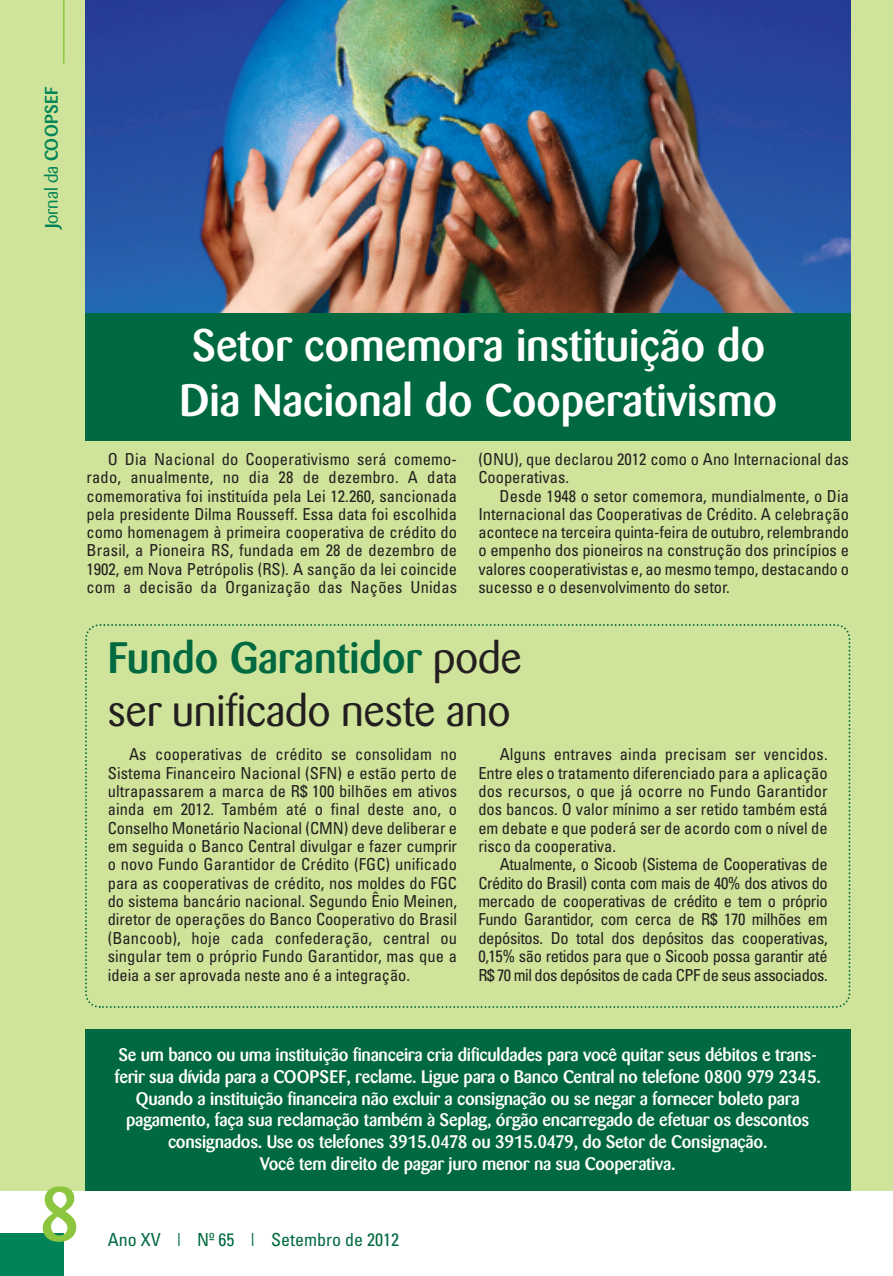
<style>
.page{position:relative;width:893px;height:1276px;background:#fff}
.page>*{position:absolute;margin:0;border:0;box-sizing:border-box;transform-origin:0 0}
.t1{font:500 75px "Barmeno";color:#8bc63e}
.t2{font:500 45px/54px "Barmeno";color:#fff}
.t3{font:43.5px/52.2px "Barmeno";color:#231f20}
.t4{font:500 18px/21.6px "Barmeno";letter-spacing:-.015em;color:#fff;text-align:center}
.t5{font:condensed 18px "Univers";color:#00693f}
.t6{font:500 18px "Barmeno";letter-spacing:.02em;color:#008457}
.t7{font:condensed 16.5px/18.3px "Univers";letter-spacing:-.005em;color:#231f20;text-align:justify}
.s1{font-weight:400}
.s2{font-weight:500;color:#00693f}
</style>
<div class="page">
<div style="left:0;top:0;width:893px;height:1190px;background:#d0e39a"></div>
<svg style="left:85px;top:624px;width:766px;height:384px"></svg>
<img style="left:85px;top:0;width:765px;height:313px">
<div style="left:0;top:1233px;width:64px;height:42px;background:#008457"></div>
<hr style="left:63px;top:0;width:2px;height:64px;background:#8bc63e">
<div style="left:85px;top:1029px;width:765px;height:161px;background:#00693f"></div>
<div style="left:85px;top:313px;width:765px;height:127px;background:#00693f"></div>
<p class="t6" style="left:44px;top:228px;width:143px;rotate:-90deg">J<span class="s1">ornal da</span> COOPSEF</p>
<h2 class="t2" style="left:180px;top:322px;width:599px">Setor comemora instituição do<br>Dia Nacional do Cooperativismo</h2>
<p class="t7" style="left:87px;top:451px;width:372px;text-indent:21px">O Dia Nacional do Cooperativismo será comemo&shy;rado, anualmente, no dia 28 de dezembro. A data comemorativa foi instituída pela Lei 12.260, sancionada pela presidente Dilma Rousseff. Essa data foi escolhida como homenagem à primeira cooperativa de crédito do Brasil, a Pioneira RS, fundada em 28 de dezembro de 1902, em Nova Petrópolis (RS). A sanção da lei coincide com a decisão da Organização das Nações Unidas</p>
<p class="t7" style="left:478px;top:451px;width:372px">(ONU), que declarou 2012 como o Ano Internacional das<br>Cooperativas.</p>
<p class="t7" style="left:478px;top:488px;width:372px;text-indent:21px">Desde 1948 o setor comemora, mundialmente, o Dia Internacional das Cooperativas de Crédito. A celebração acontece na terceira quinta-feira de outubro, relembrando o empenho dos pioneiros na construção dos princípios e valores cooperativistas e, ao mesmo tempo, destacando o sucesso e o desenvolvimento do setor.</p>
<h3 class="t3" style="left:108px;top:635px;width:415px"><span class="s2">Fundo Garantidor</span> pode ser unificado neste ano</h3>
<p class="t7" style="left:108px;top:746px;width:351px;text-indent:21px">As cooperativas de crédito se consolidam no Sistema Financeiro Nacional (SFN) e estão perto de ultrapassarem a marca de R$ 100 bilhões em ativos ainda em 2012. Também até o final deste ano, o Conselho Monetário Nacional (CMN) deve deliberar e em seguida o Banco Central divulgar e fazer cumprir o novo Fundo Garantidor de Crédito (FGC) unificado para as cooperativas de crédito, nos moldes do FGC do sistema bancário nacional. Segundo Ênio Meinen, diretor de operações do Banco Cooperativo do Brasil (Bancoob), hoje cada confederação, central ou singular tem o próprio Fundo Garantidor, mas que a ideia a ser aprovada neste ano é a integração.</p>
<p class="t7" style="left:478px;top:746px;width:351px;text-indent:21px">Alguns entraves ainda precisam ser vencidos.<br>Entre eles o tratamento diferenciado para a aplicação dos recursos, o que já ocorre no Fundo Garantidor dos bancos. O valor mínimo a ser retido também está em debate e que poderá ser de acordo com o nível de risco da cooperativa.</p>
<p class="t7" style="left:478px;top:856px;width:351px;text-indent:21px">Atualmente, o Sicoob (Sistema de Cooperativas de Crédito do Brasil) conta com mais de 40% dos ativos do mercado de cooperativas de crédito e tem o próprio Fundo Garantidor, com cerca de R$ 170 milhões em depósitos. Do total dos depósitos das cooperativas, 0,15% são retidos para que o Sicoob possa garantir até R$ 70 mil dos depósitos de cada CPF de seus associados.</p>
<h1 class="t1" style="left:39px;top:1183px;width:42px">8</h1>
<p class="t4" style="left:114px;top:1046px;width:708px">Se um banco ou uma instituição financeira cria dificuldades para você quitar seus débitos e trans&shy;ferir sua dívida para a COOPSEF, reclame. Ligue para o Banco Central no telefone 0800 979 2345.<br>Quando a instituição financeira não excluir a consignação ou se negar a fornecer boleto para pagamento, faça sua reclamação também à Seplag, órgão encarregado de efetuar os descontos consignados. Use os telefones 3915.0478 ou 3915.0479, do Setor de Consignação.<br>Você tem direito de pagar juro menor na sua Cooperativa.</p>
<p class="t5" style="left:108px;top:1233px;width:293px">Ano XV | Nº 65 | Setembro de 2012</p>
</div>
